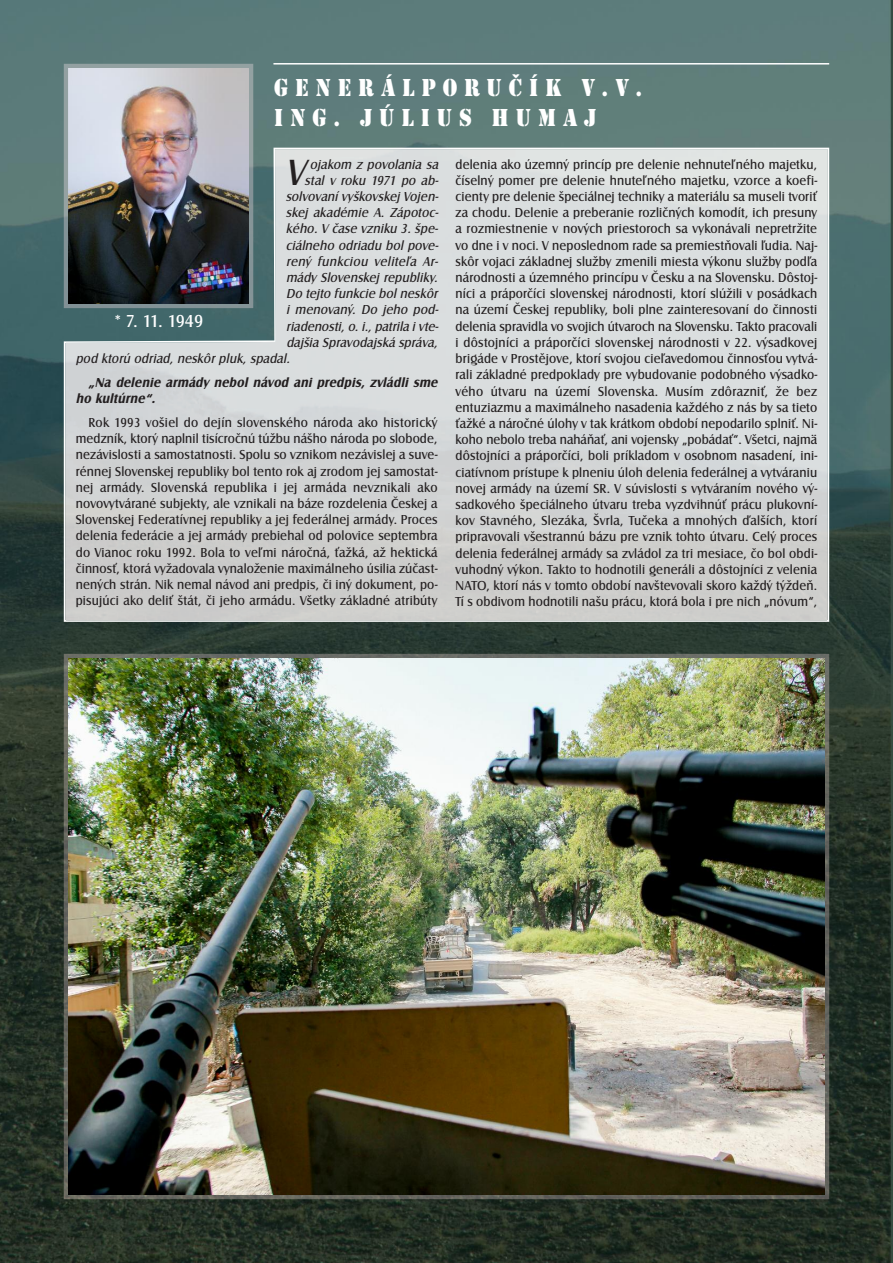
<style>
.page{position:relative;width:893px;height:1263px;background:#fff}
.page>*{position:absolute;margin:0;border:0;box-sizing:border-box;transform-origin:0 0}
.t1{font:italic 37.8px "Castle TCE Boo";color:#231f20;scale:.95 1}
.t2{font:25.5px/30.6px "Stencil DCE";letter-spacing:.3em;color:#fff;scale:.9 1}
.t3{font:18px "Castle TCE Boo";letter-spacing:-.035em;color:#fff}
.t4{font:13.5px/16.2px "Castle TCE Boo";letter-spacing:.015em;color:#231f20;text-align:justify;scale:.95 1}
.t5{font:italic 13.5px "Castle TCE Boo";letter-spacing:.015em;color:#231f20;scale:.95 1}
.t6{font:italic 700 13.5px/16.2px "Castle TCE";letter-spacing:.015em;color:#231f20;scale:.95 1}
</style>
<div class="page">
<img style="left:0;top:0;width:893px;height:1263px">
<img style="left:64px;top:64px;width:189px;height:84px">
<img style="left:68px;top:68px;width:181px;height:80px">
<svg style="left:64px;top:148px;width:765px;height:474px;background:#c7cacb"></svg>
<hr style="left:273px;top:63px;width:556px;height:2px;background:#fff">
<img style="left:64px;top:654px;width:765px;height:545px">
<img style="left:68px;top:658px;width:757px;height:537px">
<h2 class="t2" style="left:274px;top:72px;width:411px">GENERÁLPORUČÍK V.V.<br>ING. JÚLIUS HUMAJ</h2>
<h1 class="t1" style="left:286px;top:150px;width:21px">V</h1>
<p class="t5" style="left:310px;top:156px;width:138px">ojakom z povolania sa</p>
<p class="t5" style="left:305px;top:172px;width:144px">stal v roku 1971 po ab-</p>
<p class="t5" style="left:286px;top:188px;width:163px">solvovaní vyškovskej Vojen-</p>
<p class="t5" style="left:286px;top:205px;width:163px">skej akadémie A. Zápotoc-</p>
<p class="t5" style="left:286px;top:221px;width:163px">kého. V čase vzniku 3. špe-</p>
<p class="t5" style="left:286px;top:237px;width:163px">ciálneho odriadu bol pove-</p>
<p class="t5" style="left:286px;top:253px;width:163px">rený funkciou veliteľa Ar-</p>
<p class="t5" style="left:286px;top:269px;width:163px">mády Slovenskej republiky.</p>
<p class="t5" style="left:286px;top:286px;width:163px">Do tejto funkcie bol neskôr</p>
<p class="t5" style="left:286px;top:302px;width:163px">i menovaný. Do jeho pod-</p>
<p class="t5" style="left:286px;top:318px;width:163px">riadenosti, o. i., patrila i vte-</p>
<p class="t5" style="left:286px;top:334px;width:161px">dajšia Spravodajská správa,</p>
<p class="t5" style="left:76px;top:350px;width:229px">pod ktorú odriad, neskôr pluk, spadal.</p>
<p class="t6" style="left:76px;top:374px;width:384px;text-indent:13px">„Na delenie armády nebol návod ani predpis, zvládli sme ho kultúrne“.</p>
<p class="t4" style="left:76px;top:414px;width:382px;text-indent:13px">Rok 1993 vošiel do dejín slovenského národa ako historický medzník, ktorý naplnil tisícročnú túžbu nášho národa po slobode, nezávislosti a samostatnosti. Spolu so vznikom nezávislej a suve&shy;rénnej Slovenskej republiky bol tento rok aj zrodom jej samostat&shy;nej armády. Slovenská republika i jej armáda nevznikali ako novovytvárané subjekty, ale vznikali na báze rozdelenia Českej a Slovenskej Federatívnej republiky a jej federálnej armády. Proces delenia federácie a jej armády prebiehal od polovice septembra do Vianoc roku 1992. Bola to veľmi náročná, ťažká, až hektická činnosť, ktorá vyžadovala vynaloženie maximálneho úsilia zúčast&shy;nených strán. Nik nemal návod ani predpis, či iný dokument, po&shy;pisujúci ako deliť štát, či jeho armádu. Všetky základné atribúty</p>
<h3 class="t3" style="left:115px;top:310px;width:90px">* 7. 11. 1949</h3>
<p class="t4" style="left:455px;top:156px;width:383px">delenia ako územný princíp pre delenie nehnuteľného majetku, číselný pomer pre delenie hnuteľného majetku, vzorce a koefi&shy;cienty pre delenie špeciálnej techniky a materiálu sa museli tvoriť za chodu. Delenie a preberanie rozličných komodít, ich presuny a rozmiestnenie v nových priestoroch sa vykonávali nepretržite vo dne i v noci. V neposlednom rade sa premiestňovali ľudia. Naj&shy;skôr vojaci základnej služby zmenili miesta výkonu služby podľa národnosti a územného princípu v Česku a na Slovensku. Dôstoj&shy;níci a práporčíci slovenskej národnosti, ktorí slúžili v posádkach na území Českej republiky, boli plne zainteresovaní do činnosti delenia spravidla vo svojich útvaroch na Slovensku. Takto pracovali i dôstojníci a práporčíci slovenskej národnosti v 22. výsadkovej brigáde v Prostějove, ktorí svojou cieľavedomou činnosťou vytvá&shy;rali základné predpoklady pre vybudovanie podobného výsadko&shy;vého útvaru na území Slovenska. Musím zdôrazniť, že bez entuziazmu a maximálneho nasadenia každého z nás by sa tieto ťažké a náročné úlohy v tak krátkom období nepodarilo splniť. Ni&shy;koho nebolo treba naháňať, ani vojensky „pobádať“. Všetci, najmä dôstojníci a práporčíci, boli príkladom v osobnom nasadení, ini&shy;ciatívnom prístupe k plneniu úloh delenia federálnej a vytváraniu novej armády na území SR. V súvislosti s vytváraním nového vý&shy;sadkového špeciálneho útvaru treba vyzdvihnúť prácu plukovní&shy;kov Stavného, Slezáka, Švrla, Tučeka a mnohých ďalších, ktorí pripravovali všestrannú bázu pre vznik tohto útvaru. Celý proces delenia federálnej armády sa zvládol za tri mesiace, čo bol obdi&shy;vuhodný výkon. Takto to hodnotili generáli a dôstojníci z velenia NATO, ktorí nás v tomto období navštevovali skoro každý týždeň.<br>Tí s obdivom hodnotili našu prácu, ktorá bola i pre nich „nóvum“,</p>
</div>
